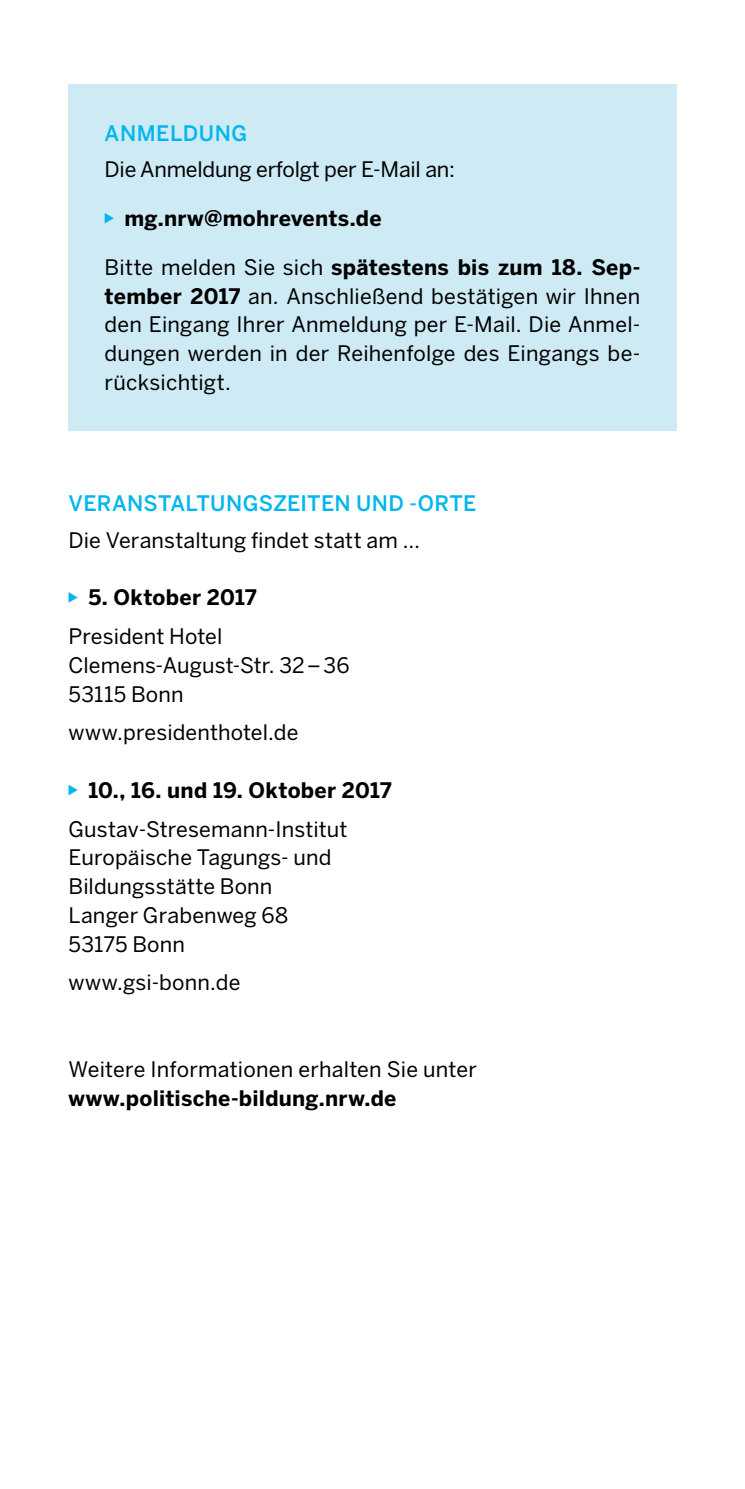
<style>
.page{position:relative;width:745px;height:1489px;background:#fff}
.page>*{position:absolute;margin:0;border:0;box-sizing:border-box;transform-origin:0 0}
.t1{font:21.25px/28.8px "Benton Sans";letter-spacing:.005em;color:#000}
.t2{font:700 21.25px "Benton Sans";letter-spacing:.01em;color:#000}
.t3{font:500 21.25px "Benton Sans";letter-spacing:.015em;color:#00b6ed}
.s1{font-weight:700}
</style>
<div class="page">
<svg style="left:68px;top:592px;width:10px;height:10px"></svg>
<svg style="left:68px;top:784px;width:10px;height:11px"></svg>
<div style="left:68px;top:84px;width:608px;height:347px;background:#ceeaf5"></div>
<svg style="left:105px;top:213px;width:9px;height:10px"></svg>
<p class="t3" style="left:105px;top:121px;width:144px">ANMELDUNG</p>
<p class="t1" style="left:105px;top:155px;width:351px">Die Anmeldung erfolgt per E-Mail an:</p>
<p class="t2" style="left:124px;top:206px;width:258px">mg.nrw@mohrevents.de</p>
<p class="t1" style="left:105px;top:253px;width:537px;text-align:justify">Bitte melden Sie sich <span class="s1">spätestens bis zum 18. Sep&shy;tember 2017</span> an. Anschließend bestätigen wir Ihnen den Eingang Ihrer Anmeldung per E-Mail. Die Anmel&shy;dungen werden in der Reihenfolge des Eingangs be&shy;rücksichtigt.</p>
<p class="t3" style="left:68px;top:491px;width:409px">VERANSTALTUNGSZEITEN UND -ORTE</p>
<p class="t1" style="left:68px;top:526px;width:353px">Die Veranstaltung findet statt am …</p>
<p class="t2" style="left:88px;top:585px;width:169px">5. Oktober 2017</p>
<p class="t1" style="left:68px;top:622px;width:282px">President Hotel<br>Clemens-August-Str. 32–36<br>53115 Bonn</p>
<p class="t1" style="left:68px;top:718px;width:231px">www.presidenthotel.de</p>
<p class="t2" style="left:88px;top:777px;width:304px">10., 16. und 19. Oktober 2017</p>
<p class="t1" style="left:68px;top:814px;width:280px">Gustav-Stresemann-Institut<br>Europäische Tagungs- und<br>Bildungsstätte Bonn<br>Langer Grabenweg 68<br>53175 Bonn</p>
<p class="t1" style="left:68px;top:968px;width:173px">www.gsi-bonn.de</p>
<p class="t1" style="left:68px;top:1055px;width:409px">Weitere Informationen erhalten Sie unter</p>
<p class="t2" style="left:68px;top:1085px;width:329px">www.politische-bildung.nrw.de</p>
</div>
